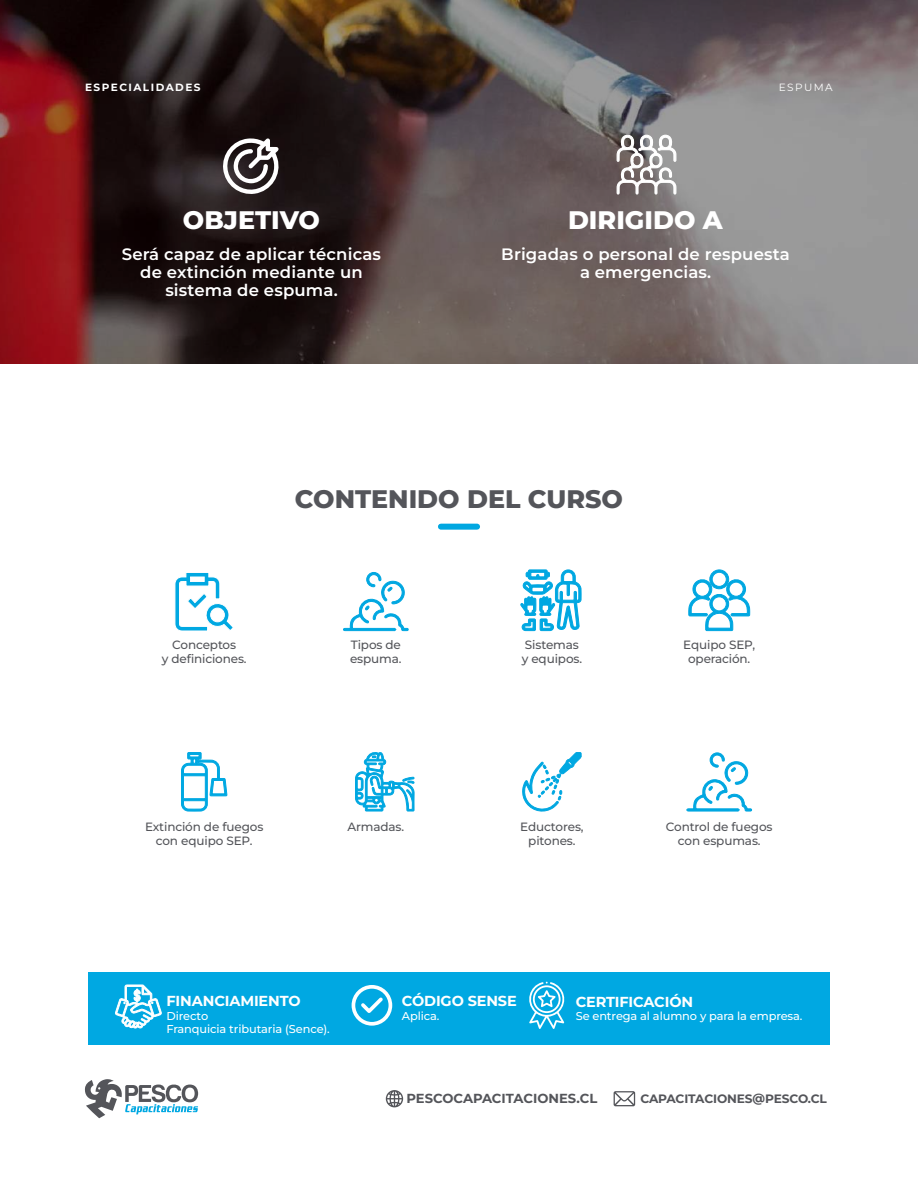
<style>
.page{position:relative;width:918px;height:1188px;background:#fff}
.page>*{position:absolute;margin:0;border:0;box-sizing:border-box;transform-origin:0 0}
.t1{font:800 25.35px "Montserrat";color:#fff}
.t2{font:800 25.35px "Montserrat";color:#54555a}
.t3{font:600 16.5px/18px "Montserrat";letter-spacing:.01em;color:#fff;text-align:center}
.t4{font:700 14.55px "Montserrat";letter-spacing:-.01em;color:#fff}
.t5{font:700 13.2px "Montserrat";color:#54555a}
.t6{font:700 12.15px "Montserrat";letter-spacing:-.01em;color:#54555a}
.t7{font:500 12px/14px "Montserrat";letter-spacing:-.01em;color:#54555a;text-align:center}
.t8{font:500 11.4px/13.2px "Montserrat";letter-spacing:-.01em;color:#fff}
.t9{font:700 10.5px "Montserrat";letter-spacing:.14em;color:#fff}
.t10{font:10.5px "Montserrat";letter-spacing:.14em;color:#fff}
</style>
<div class="page">
<svg style="left:0;top:0;width:918px;height:364px;background:#5d4a49"></svg>
<svg style="left:616px;top:101px;width:61px;height:133px;background:#8a8687"></svg>
<svg style="left:223px;top:138px;width:56px;height:56px"></svg>
<svg style="left:84px;top:1079px;width:114px;height:39px"></svg>
<svg style="left:386px;top:1090px;width:17px;height:17px"></svg>
<svg style="left:614px;top:1091px;width:21px;height:15px"></svg>
<div style="left:88px;top:973px;width:742px;height:72px;background:#00a8e2"></div>
<svg style="left:529px;top:982px;width:36px;height:47px"></svg>
<svg style="left:352px;top:985px;width:40px;height:41px"></svg>
<svg style="left:115px;top:984px;width:47px;height:45px"></svg>
<div style="left:441px;top:524px;width:36px;height:6px;background:#00a7e1"></div>
<svg style="left:175px;top:573px;width:58px;height:58px"></svg>
<svg style="left:343px;top:572px;width:66px;height:60px"></svg>
<svg style="left:687px;top:752px;width:65px;height:60px"></svg>
<svg style="left:181px;top:752px;width:46px;height:59px"></svg>
<svg style="left:522px;top:752px;width:60px;height:60px"></svg>
<svg style="left:688px;top:570px;width:62px;height:62px"></svg>
<svg style="left:355px;top:752px;width:59px;height:60px"></svg>
<svg style="left:520px;top:570px;width:61px;height:62px"></svg>
<p class="t9" style="left:85px;top:81px;width:117px">ESPECIALIDADES</p>
<p class="t10" style="left:779px;top:81px;width:56px">ESPUMA</p>
<h1 class="t1" style="left:183px;top:203px;width:139px">OBJETIVO</h1>
<h2 class="t3" style="left:122px;top:245px;width:261px">Será capaz de aplicar técnicas de extinción mediante un sistema de espuma.</h2>
<h1 class="t1" style="left:568px;top:203px;width:156px">DIRIGIDO A</h1>
<h2 class="t3" style="left:501px;top:245px;width:290px">Brigadas o personal de respuesta a emergencias.</h2>
<h1 class="t2" style="left:295px;top:482px;width:330px">CONTENIDO DEL CURSO</h1>
<p class="t7" style="left:162px;top:638px;width:86px">Conceptos<br>y definiciones.</p>
<p class="t7" style="left:522px;top:638px;width:62px;text-align:left">Sistemas y equipos.</p>
<p class="t7" style="left:683px;top:638px;width:73px">Equipo SEP, operación.</p>
<p class="t7" style="left:350px;top:638px;width:53px;text-align:left">Tipos de espuma.</p>
<p class="t7" style="left:145px;top:819px;width:120px">Extinción de fuegos con equipo SEP.</p>
<p class="t7" style="left:520px;top:819px;width:65px">Eductores, pitones.</p>
<p class="t7" style="left:666px;top:819px;width:108px">Control de fuegos con espumas.</p>
<p class="t7" style="left:347px;top:819px;width:58px">Armadas.</p>
<p class="t4" style="left:167px;top:991px;width:136px">FINANCIAMIENTO</p>
<p class="t8" style="left:167px;top:1009px;width:165px">Directo<br>Franquicia tributaria (Sence).</p>
<p class="t4" style="left:402px;top:991px;width:116px">CÓDIGO SENSE</p>
<p class="t8" style="left:402px;top:1009px;width:39px">Aplica.</p>
<p class="t4" style="left:576px;top:992px;width:119px">CERTIFICACIÓN</p>
<p class="t8" style="left:576px;top:1009px;width:228px">Se entrega al alumno y para la empresa.</p>
<p class="t5" style="left:406px;top:1090px;width:192px">PESCOCAPACITACIONES.CL</p>
<p class="t6" style="left:640px;top:1091px;width:188px">CAPACITACIONES@PESCO.CL</p>
</div>
